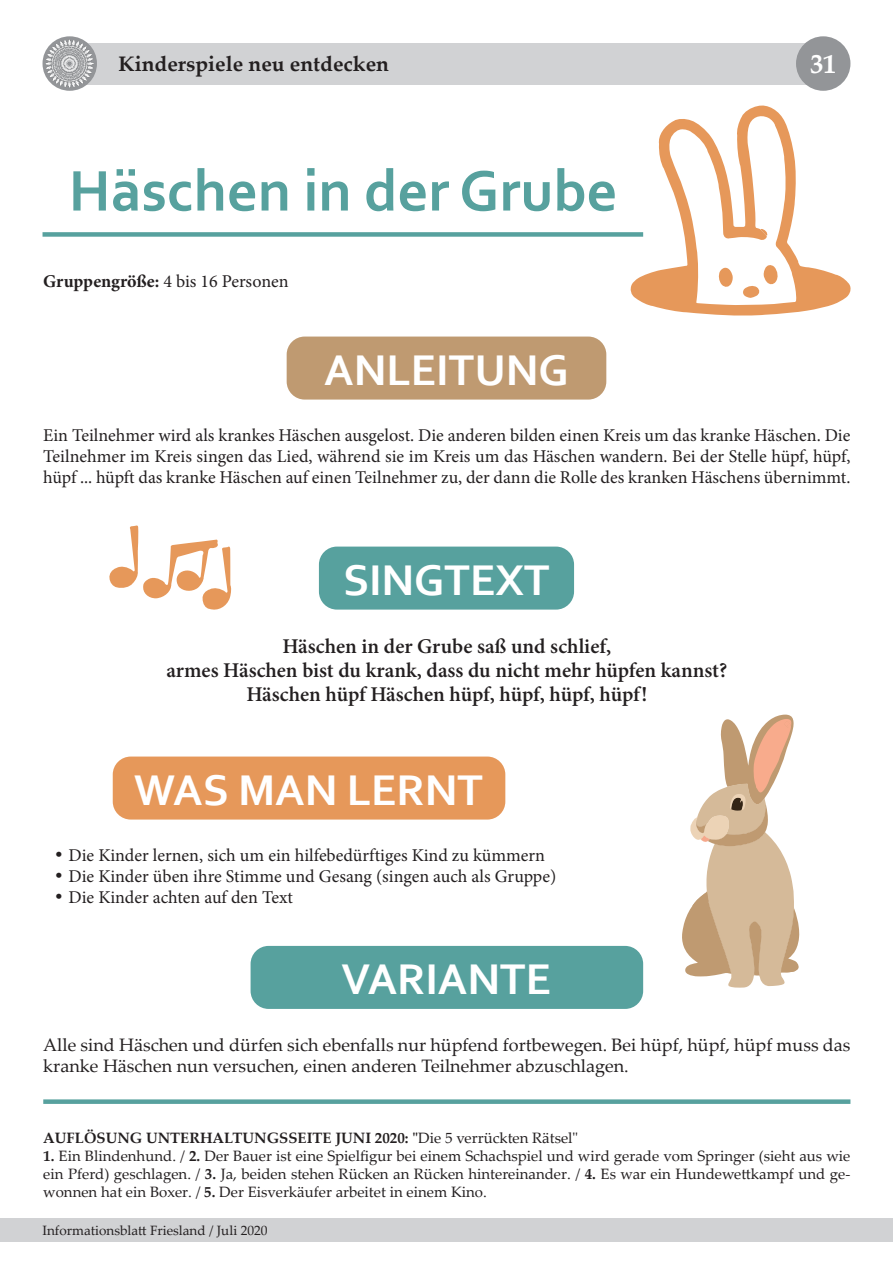
<style>
.page{position:relative;width:893px;height:1263px;background:#fff}
.page>*{position:absolute;margin:0;border:0;box-sizing:border-box;transform-origin:0 0}
.t1{font:700 60px "Corbel";color:#57a19e}
.t2{font:700 45px "Corbel";color:#fff}
.t3{font:700 27px "Palatino Linotype";color:#fff}
.t4{font:600 21px "Minion Pro";letter-spacing:-.005em;color:#231f20}
.t5{font:700 21px "Palatino Linotype";color:#231f20}
.t6{font:18px/21px "Minion Pro";color:#231f20;text-align:justify}
.t7{font:18px/21px "Palatino Linotype";color:#231f20}
.t8{font:15px/18px "Palatino Linotype";color:#231f20;text-align:justify}
.t9{font:700 15px "Palatino Linotype";color:#231f20}
.t10{font:13.5px "Palatino Linotype";color:#231f20}
.s1{font-weight:700}
.s2{font-family:"Palatino Linotype";font-weight:700}
.s3{font-weight:400}
</style>
<div class="page">
<div style="left:70px;top:43px;width:753px;height:42px;background:#d1d2d4"></div>
<div style="left:43px;top:36px;width:54px;height:55px;background:#939598;border-radius:50%"></div>
<div style="left:796px;top:36px;width:54px;height:55px;background:#939598;border-radius:50%"></div>
<img style="left:46px;top:39px;width:48px;height:49px;border-radius:24px">
<div style="left:0;top:1219px;width:893px;height:23px;background:#d1d2d4"></div>
<div style="left:43px;top:232px;width:600px;height:5px;background:#57a19e"></div>
<div style="left:113px;top:756px;width:392px;height:63px;background:#e6985a;border-radius:18px"></div>
<div style="left:251px;top:946px;width:392px;height:63px;background:#57a19e;border-radius:18px"></div>
<div style="left:287px;top:337px;width:319px;height:63px;background:#bf9a71;border-radius:18px"></div>
<div style="left:319px;top:547px;width:255px;height:63px;background:#57a19e;border-radius:18px"></div>
<svg style="left:682px;top:715px;width:117px;height:273px"></svg>
<svg style="left:109px;top:525px;width:123px;height:85px"></svg>
<svg style="left:629px;top:105px;width:222px;height:211px"></svg>
<svg style="left:760px;top:229px;width:7px;height:7px"></svg>
<svg style="left:718px;top:267px;width:15px;height:21px"></svg>
<svg style="left:742px;top:264px;width:37px;height:34px"></svg>
<div style="left:43px;top:1099px;width:807px;height:5px;background:#57a19e"></div>
<p class="t5" style="left:119px;top:49px;width:272px">Kinderspiele neu entdecken</p>
<p class="t1" style="left:69px;top:153px;width:550px">Häschen in der Grube</p>
<p class="t6" style="left:43px;top:270px;width:247px"><span class="s1">Gruppengröße:</span> 4 bis 16 Personen</p>
<p class="t2" style="left:324px;top:342px;width:246px">ANLEITUNG</p>
<h3 class="t3" style="left:810px;top:45px;width:28px">31</h3>
<p class="t6" style="left:43px;top:425px;width:809px">Ein Teilnehmer wird als krankes Häschen ausgelost. Die anderen bilden einen Kreis um das kranke Häschen. Die Teilnehmer im Kreis singen das Lied, während sie im Kreis um das Häschen wandern. Bei der Stelle hüpf, hüpf, hüpf ... hüpft das kranke Häschen auf einen Teilnehmer zu, der dann die Rolle des kranken Häschens übernimmt.</p>
<p class="t2" style="left:343px;top:552px;width:208px">SINGTEXT</p>
<p class="t4" style="left:282px;top:632px;width:330px">Häschen in der Grube saß und schlief,</p>
<p class="t4" style="left:166px;top:656px;width:562px">armes Häschen bist du krank, dass du nicht mehr hüpfen kannst?</p>
<p class="t4" style="left:246px;top:680px;width:402px">Häschen hüpf Häschen hüpf, hüpf, hüpf, hüpf!</p>
<p class="t2" style="left:134px;top:762px;width:351px">WAS MAN LERNT</p>
<p class="t6" style="left:54px;top:845px;width:493px"><span class="s2">•</span> Die Kinder lernen, sich um ein hilfebedürftiges Kind zu kümmern</p>
<p class="t6" style="left:54px;top:866px;width:504px"><span class="s2">•</span> Die Kinder üben ihre Stimme und Gesang (singen auch als Gruppe)</p>
<p class="t6" style="left:54px;top:887px;width:241px"><span class="s2">•</span> Die Kinder achten auf den Text</p>
<p class="t2" style="left:341px;top:951px;width:212px">VARIANTE</p>
<p class="t7" style="left:43px;top:1033px;width:809px">Alle sind Häschen und dürfen sich ebenfalls nur hüpfend fortbewegen. Bei hüpf, hüpf, hüpf muss das kranke Häschen nun versuchen, einen anderen Teilnehmer abzuschlagen.</p>
<p class="t9" style="left:43px;top:1127px;width:536px">AUFLÖSUNG UNTERHALTUNGSSEITE JUNI 2020: "<span class="s3">Die 5 verrückten Rätsel"</span></p>
<p class="t8" style="left:43px;top:1146px;width:809px"><span class="s1">1.</span> Ein Blindenhund. / <span class="s1">2.</span> Der Bauer ist eine Spielfigur bei einem Schachspiel und wird gerade vom Springer (sieht aus wie ein Pferd) geschlagen. / <span class="s1">3.</span> Ja, beiden stehen Rücken an Rücken hintereinander. / <span class="s1">4.</span> Es war ein Hundewettkampf und ge&shy;wonnen hat ein Boxer. / <span class="s1">5.</span> Der Eisverkäufer arbeitet in einem Kino.</p>
<p class="t10" style="left:43px;top:1220px;width:227px">Informationsblatt Friesland / Juli 2020</p>
</div>
